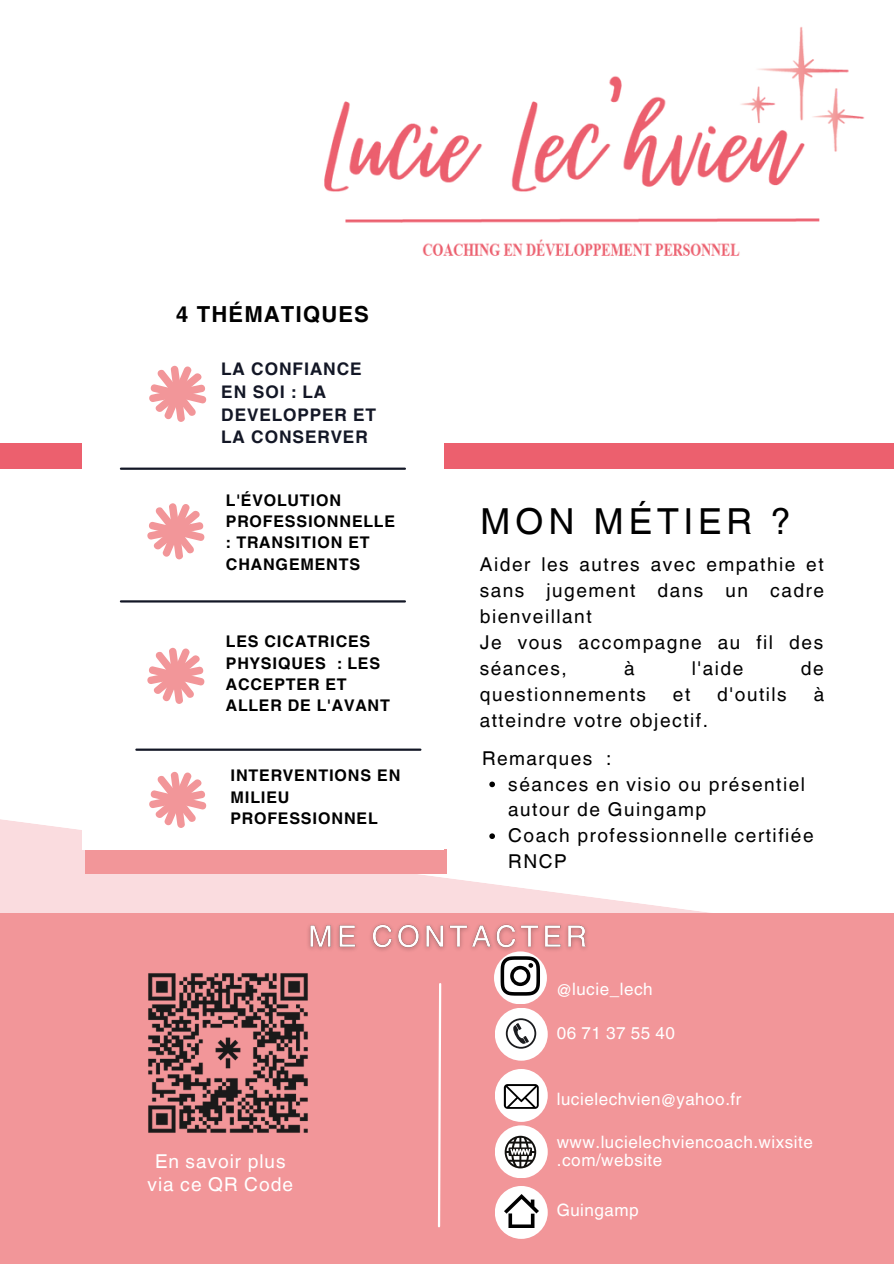
<style>
.page{position:relative;width:894px;height:1264px;background:#fff}
.page>*{position:absolute;margin:0;border:0;box-sizing:border-box;transform-origin:0 0}
.t1{font:35.85px "Helvetica World";letter-spacing:.14em;color:#000}
.t2{font:700 22.05px "Helvetica World";letter-spacing:.05em;color:#000}
.t3{font:19.05px/26px "Helvetica World";letter-spacing:.08em;color:#000}
.t4{font:19.05px/22.5px "Helvetica World";letter-spacing:.05em;color:#fff;text-align:center}
.t5{font:700 17.4px/22.5px "Helvetica World";letter-spacing:.05em;color:#131726}
.t6{font:17.1px/18px "Helvetica World";letter-spacing:.03em;color:#fff}
.t7{font:700 16.05px/21.5px "Helvetica World";letter-spacing:.05em;color:#000}
</style>
<div class="page">
<img style="left:324px;top:27px;width:541px;height:229px">
<div style="left:0;top:443px;width:893px;height:25px;background:#ec606e"></div>
<svg style="left:0;top:819px;width:709px;height:94px;fill:#fadcdf"></svg>
<div style="left:0;top:913px;width:893px;height:350px;background:#f29699"></div>
<div style="left:85px;top:849px;width:361px;height:24px;background:#f29699"></div>
<div style="left:82px;top:278px;width:361px;height:571px;background:#fff"></div>
<svg style="left:438px;top:983px;width:4px;height:245px"></svg>
<hr style="left:121px;top:467px;width:284px;height:3px;background:#131726">
<hr style="left:121px;top:600px;width:284px;height:2px;background:#131726">
<div style="left:494px;top:1185px;width:53px;height:53px;background:#fff;border-radius:50%"></div>
<div style="left:494px;top:1068px;width:53px;height:53px;background:#fff;border-radius:50%"></div>
<div style="left:494px;top:1125px;width:53px;height:53px;background:#fff;border-radius:50%"></div>
<div style="left:494px;top:1007px;width:53px;height:53px;background:#fff;border-radius:50%"></div>
<svg style="left:505px;top:1018px;width:31px;height:30px"></svg>
<svg style="left:504px;top:1135px;width:32px;height:33px"></svg>
<svg style="left:503px;top:1084px;width:35px;height:24px"></svg>
<img style="left:504px;top:1194px;width:34px;height:32px">
<img style="left:148px;top:973px;width:160px;height:160px">
<div style="left:494px;top:951px;width:52px;height:53px;background:#fff;border-radius:50%"></div>
<svg style="left:500px;top:963px;width:40px;height:32px"></svg>
<svg style="left:149px;top:366px;width:58px;height:56px"></svg>
<svg style="left:489px;top:781px;width:6px;height:6px"></svg>
<svg style="left:489px;top:833px;width:6px;height:6px"></svg>
<img style="left:300px;top:911px;width:310px;height:52px">
<svg style="left:147px;top:503px;width:58px;height:56px"></svg>
<svg style="left:147px;top:647px;width:58px;height:57px"></svg>
<hr style="left:136px;top:748px;width:284px;height:2px;background:#131726">
<svg style="left:149px;top:771px;width:58px;height:57px"></svg>
<p class="t2" style="left:176px;top:296px;width:195px">4 THÉMATIQUES</p>
<p class="t5" style="left:221px;top:356px;width:156px">LA CONFIANCE<br>EN SOI : LA<br>DEVELOPPER ET<br>LA CONSERVER</p>
<p class="t7" style="left:226px;top:487px;width:170px">L'ÉVOLUTION<br>PROFESSIONNELLE : TRANSITION ET<br>CHANGEMENTS</p>
<p class="t7" style="left:226px;top:629px;width:166px">LES CICATRICES<br>PHYSIQUES : LES<br>ACCEPTER ET<br>ALLER DE L'AVANT</p>
<p class="t7" style="left:230px;top:763px;width:171px">INTERVENTIONS EN<br>MILIEU<br>PROFESSIONNEL</p>
<p class="t4" style="left:147px;top:1150px;width:147px">En savoir plus via ce QR Code</p>
<h1 class="t1" style="left:480px;top:500px;width:312px">MON MÉTIER ?</h1>
<p class="t3" style="left:479px;top:552px;width:346px">Aider les autres avec empathie et sans jugement dans un cadre bienveillant<br>Je vous accompagne au fil des séances,</p>
<p class="t3" style="left:624px;top:655px;width:12px">à</p>
<p class="t3" style="left:691px;top:655px;width:53px">l'aide</p>
<p class="t3" style="left:800px;top:655px;width:24px">de</p>
<p class="t3" style="left:479px;top:681px;width:168px">questionnements</p>
<p class="t3" style="left:672px;top:681px;width:19px">et</p>
<p class="t3" style="left:717px;top:681px;width:71px">d'outils</p>
<p class="t3" style="left:813px;top:681px;width:12px">à</p>
<p class="t3" style="left:479px;top:707px;width:230px">atteindre votre objectif.</p>
<p class="t3" style="left:482px;top:745px;width:131px">Remarques :</p>
<p class="t3" style="left:508px;top:771px;width:307px">séances en visio ou présentiel autour de Guingamp<br>Coach professionnelle certifiée<br>RNCP</p>
<p class="t6" style="left:556px;top:980px;width:97px">@lucie_lech</p>
<p class="t6" style="left:556px;top:1024px;width:120px">06 71 37 55 40</p>
<p class="t6" style="left:556px;top:1089px;width:186px">lucielechvien@yahoo.fr</p>
<p class="t6" style="left:556px;top:1133px;width:257px">www.lucielechviencoach.wixsite .com/website</p>
<p class="t6" style="left:556px;top:1200px;width:83px">Guingamp</p>
</div>
